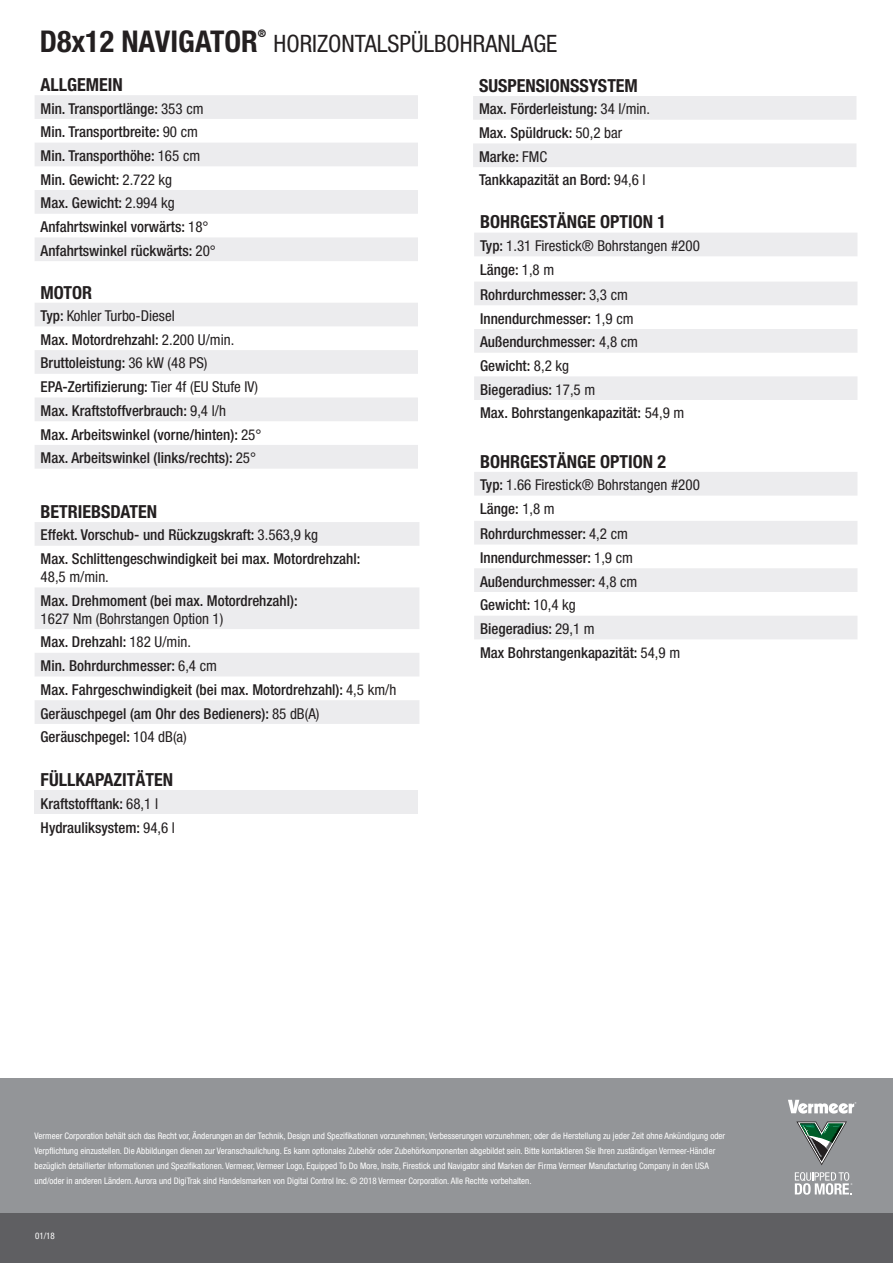
<style>
.page{position:relative;width:893px;height:1263px;background:#fff}
.page>*{position:absolute;margin:0;border:0;box-sizing:border-box;transform-origin:0 0}
.t1{font:700 condensed 30px "Helvetica Neue";color:#231f20}
.t2{font:condensed 24px "Helvetica Neue";color:#231f20}
.t3{font:700 condensed 18px "Helvetica Neue";color:#231f20}
.t4{font:500 condensed 15px/23.7px "Helvetica Neue";color:#231f20}
.t5{font:condensed 15px/23.7px "Helvetica Neue";color:#231f20}
.t6{font:700 condensed 10.5px "Helvetica Neue";color:#231f20}
.t7{font:condensed 9px/15px "Helvetica Neue";color:#fff}
.s1{font-weight:400}
.s2{font-weight:500}
</style>
<div class="page">
<div style="left:0;top:1078px;width:892px;height:151px;background:#939598"></div>
<svg style="left:788px;top:1099px;width:67px;height:14px"></svg>
<svg style="left:794px;top:1172px;width:57px;height:22px"></svg>
<svg style="left:796px;top:1121px;width:50px;height:44px"></svg>
<div style="left:0;top:1213px;width:892px;height:50px;background:#5f5f62"></div>
<svg style="left:35px;top:522px;width:384px;height:202px;fill:#ececee"></svg>
<svg style="left:473px;top:96px;width:383px;height:71px"></svg>
<svg style="left:35px;top:95px;width:383px;height:166px;fill:#ececee"></svg>
<svg style="left:35px;top:303px;width:383px;height:165px;fill:#ececee"></svg>
<div style="left:35px;top:790px;width:383px;height:24px;background:#ececee"></div>
<svg style="left:474px;top:472px;width:383px;height:167px;fill:#ececee"></svg>
<svg style="left:474px;top:233px;width:383px;height:167px;fill:#ececee"></svg>
<h1 class="t1" style="left:40px;top:24px;width:219px">D8x12 NAVIGATOR</h1>
<p class="t6" style="left:258px;top:27px;width:10px">®</p>
<h2 class="t2" style="left:273px;top:30px;width:285px">HORIZONTALSPÜLBOHRANLAGE</h2>
<p class="t3" style="left:41px;top:74px;width:84px">ALLGEMEIN</p>
<p class="t4" style="left:41px;top:96px;width:177px">Min. Transportlänge: <span class="s1">353 cm<br></span>Min. Transportbreite: <span class="s1">90 cm<br></span>Min. Transporthöhe: <span class="s1">165 cm<br></span>Min. Gewicht: <span class="s1">2.722 kg<br></span>Max. Gewicht: <span class="s1">2.994 kg<br></span>Anfahrtswinkel vorwärts: <span class="s1">18°<br></span>Anfahrtswinkel rückwärts: <span class="s1">20°</span></p>
<p class="t3" style="left:41px;top:281px;width:53px">MOTOR</p>
<p class="t4" style="left:41px;top:304px;width:222px">Typ: <span class="s1">Kohler Turbo-Diesel<br></span>Max. Motordrehzahl: <span class="s1">2.200 U/min.<br></span>Bruttoleistung: <span class="s1">36 kW (48 PS)<br></span>EPA-Zertifizierung: <span class="s1">Tier 4f (EU Stufe IV)<br></span>Max. Kraftstoffverbrauch: <span class="s1">9,4 l/h<br></span>Max. Arbeitswinkel (vorne/hinten): <span class="s1">25° </span>Max. Arbeitswinkel (links/rechts): <span class="s1">25°</span></p>
<p class="t3" style="left:41px;top:500px;width:118px">BETRIEBSDATEN</p>
<p class="t4" style="left:41px;top:523px;width:321px">Effekt. Vorschub- und Rückzugskraft: <span class="s1">3.563,9 kg<br></span>Max. Schlittengeschwindigkeit bei max. Motordrehzahl:</p>
<p class="t5" style="left:41px;top:565px;width:70px">48,5 m/min.</p>
<p class="t4" style="left:41px;top:588px;width:258px">Max. Drehmoment (bei max. Motordrehzahl):</p>
<p class="t4" style="left:41px;top:606px;width:357px"><span class="s1">1627 Nm (Bohrstangen Option 1)<br></span>Max. Drehzahl: <span class="s1">182 U/min.<br></span>Min. Bohrdurchmesser: <span class="s1">6,4 cm<br></span>Max. Fahrgeschwindigkeit (bei max. Motordrehzahl): <span class="s1">4,5 km/h </span>Geräuschpegel (am Ohr des Bedieners): <span class="s1">85 dB(A)<br></span>Geräuschpegel: <span class="s1">104 dB(a)</span></p>
<p class="t3" style="left:41px;top:769px;width:134px">FÜLLKAPAZITÄTEN</p>
<p class="t4" style="left:41px;top:791px;width:136px">Kraftstofftank: <span class="s1">68,1 l<br></span>Hydrauliksystem: <span class="s1">94,6 l</span></p>
<p class="t3" style="left:479px;top:75px;width:160px">SUSPENSIONSSYSTEM</p>
<p class="t4" style="left:479px;top:97px;width:172px">Max. Förderleistung: <span class="s1">34 l/min.<br></span>Max. Spüldruck: <span class="s1">50,2 bar<br></span>Marke: <span class="s1">FMC<br></span>Tankkapazität an Bord: <span class="s1">94,6 l</span></p>
<p class="t3" style="left:480px;top:211px;width:187px">BOHRGESTÄNGE OPTION 1</p>
<p class="t5" style="left:480px;top:234px;width:221px"><span class="s2">Typ:</span> 1.31 Firestick® Bohrstangen #200<br><span class="s2">Länge:</span> 1,8 m</p>
<p class="t4" style="left:480px;top:282px;width:205px">Rohrdurchmesser: <span class="s1">3,3 cm<br></span>Innendurchmesser: <span class="s1">1,9 cm<br></span>Außendurchmesser: <span class="s1">4,8 cm<br></span>Gewicht: <span class="s1">8,2 kg<br></span>Biegeradius: <span class="s1">17,5 m<br></span>Max. Bohrstangenkapazität: <span class="s1">54,9 m</span></p>
<p class="t3" style="left:480px;top:450px;width:187px">BOHRGESTÄNGE OPTION 2</p>
<p class="t5" style="left:480px;top:473px;width:221px"><span class="s2">Typ:</span> 1.66 Firestick® Bohrstangen #200<br><span class="s2">Länge:</span> 1,8 m</p>
<p class="t4" style="left:480px;top:522px;width:201px">Rohrdurchmesser: <span class="s1">4,2 cm<br></span>Innendurchmesser: <span class="s1">1,9 cm<br></span>Außendurchmesser: <span class="s1">4,8 cm<br></span>Gewicht: <span class="s1">10,4 kg<br></span>Biegeradius: <span class="s1">29,1 m<br></span>Max Bohrstangenkapazität: <span class="s1">54,9 m</span></p>
<p class="t7" style="left:35px;top:1128px;width:691px">Vermeer Corporation behält sich das Recht vor, Änderungen an der Technik, Design und Spezifikationen vorzunehmen; Verbesserungen vorzunehmen; oder die Herstellung zu jeder Zeit ohne Ankündigung oder Verpflichtung einzustellen. Die Abbildungen dienen zur Veranschaulichung. Es kann optionales Zubehör oder Zubehörkomponenten abgebildet sein. Bitte kontaktieren Sie Ihren zuständigen Vermeer-Händler bezüglich detaillierter Informationen und Spezifikationen. Vermeer, Vermeer Logo, Equipped To Do More, Insite, Firestick und Navigator sind Marken der Firma Vermeer Manufacturing Company in den USA und/oder in anderen Ländern. Aurora und DigiTrak sind Handelsmarken von Digital Control Inc. © 2018 Vermeer Corporation. Alle Rechte vorbehalten.</p>
<p class="t7" style="left:35px;top:1228px;width:21px">01/18</p>
</div>
